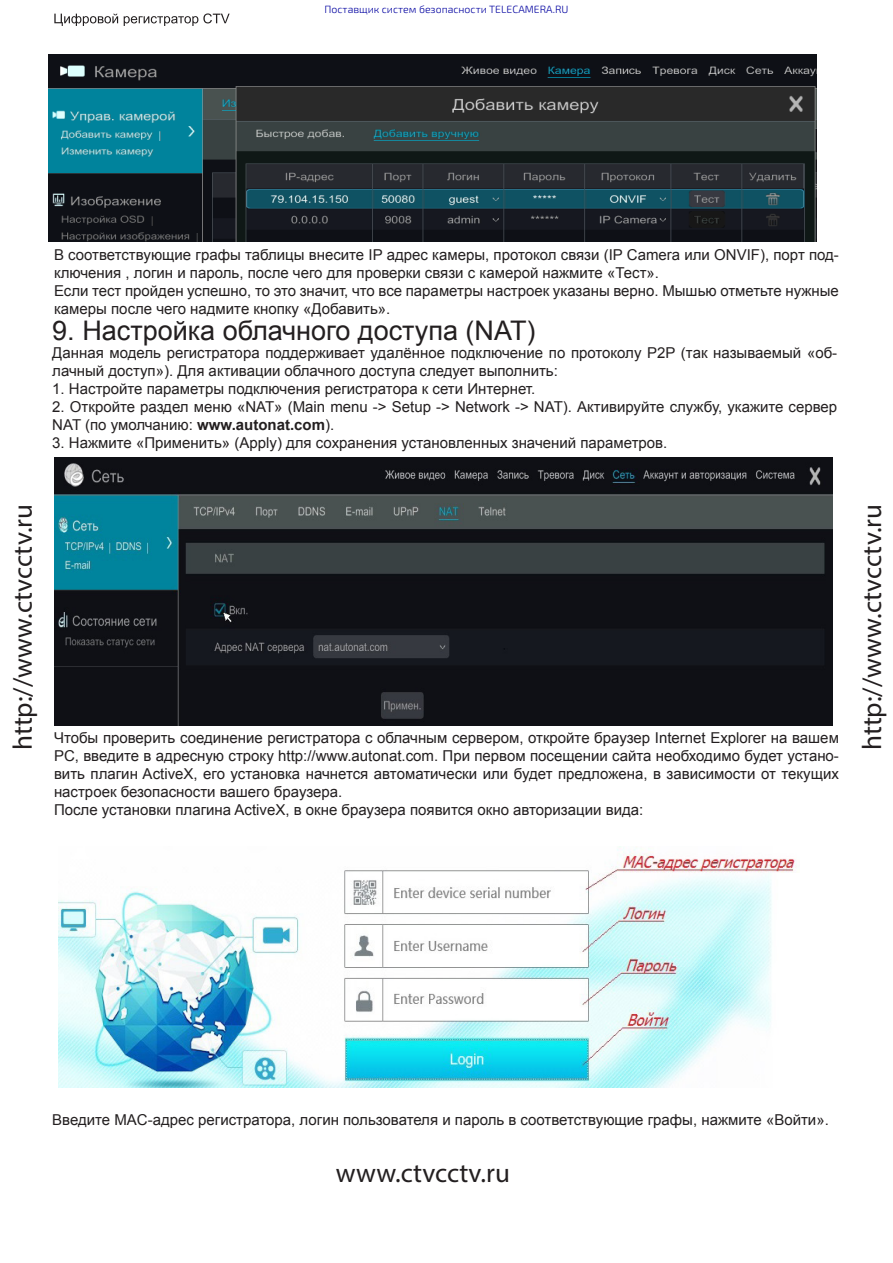
<style>
.page{position:relative;width:893px;height:1263px;background:#fff}
.page>*{position:absolute;margin:0;border:0;box-sizing:border-box;transform-origin:0 0}
.t1{font:27px "Myriad Pro";letter-spacing:.01em;color:#231f20}
.t2{font:27px "Arial";color:#231f20}
.t3{font:15px/18px "Arial";color:#231f20}
.t4{font:300 10.5px "Exo 2.0";color:#0000a0}
.s1{font-weight:700}
</style>
<div class="page">
<img style="left:54px;top:457px;width:778px;height:268px">
<img style="left:59px;top:846px;width:738px;height:242px">
<img style="left:49px;top:54px;width:768px;height:187px">
<svg style="left:54px;top:13px;width:176px;height:13px"></svg>
<p class="t4" style="left:325px;top:5px;width:245px">Поставщик систем безопасности TELECAMERA.RU</p>
<p class="t3" style="left:54px;top:246px;width:786px">В соответствующие графы таблицы внесите IP адрес камеры, протокол связи (IP Camera или ONVIF), порт под&shy;ключения , логин и пароль, после чего для проверки связи с камерой нажмите «Тест».</p>
<p class="t3" style="left:54px;top:282px;width:786px">Если тест пройден успешно, то это значит, что все параметры настроек указаны верно. Мышью отметьте нужные камеры после чего надмите кнопку «Добавить».</p>
<p class="t2" style="left:52px;top:313px;width:485px">9. Настройка облачного доступа (NAT)</p>
<p class="t3" style="left:52px;top:344px;width:786px">Данная модель регистратора поддерживает удалённое подключение по протоколу P2P (так называемый «об&shy;лачный доступ»). Для активации облачного доступа следует выполнить:</p>
<p class="t3" style="left:52px;top:380px;width:484px">1. Настройте параметры подключения регистратора к сети Интернет.</p>
<p class="t3" style="left:52px;top:398px;width:786px">2. Откройте раздел меню «NAT» (Main menu -&gt; Setup -&gt; Network -&gt; NAT). Активируйте службу, укажите сервер<br>NAT (по умолчанию: <span class="s1">www.autonat.com</span>).</p>
<p class="t3" style="left:52px;top:434px;width:616px">3. Нажмите «Применить» (Apply) для сохранения установленных значений параметров.</p>
<p class="t1" style="left:6px;top:750px;width:248px;rotate:-90deg">http://www.ctvcctv.ru</p>
<p class="t1" style="left:856px;top:750px;width:248px;rotate:-90deg">http://www.ctvcctv.ru</p>
<p class="t3" style="left:54px;top:729px;width:786px;text-align:justify">Чтобы проверить соединение регистратора с облачным сервером, откройте браузер Internet Explorer на вашем PC, введите в адресную строку http://www.autonat.com. При первом посещении сайта необходимо будет устано&shy;вить плагин ActiveX, его установка начнется автоматически или будет предложена, в зависимости от текущих настроек безопасности вашего браузера.</p>
<p class="t3" style="left:54px;top:801px;width:591px">После установки плагина ActiveX, в окне браузера появится окно авторизации вида:</p>
<p class="t3" style="left:52px;top:1111px;width:778px">Введите MAC-адрес регистратора, логин пользователя и пароль в соответствующие графы, нажмите «Войти».</p>
<p class="t1" style="left:336px;top:1156px;width:175px">www.ctvcctv.ru</p>
</div>
